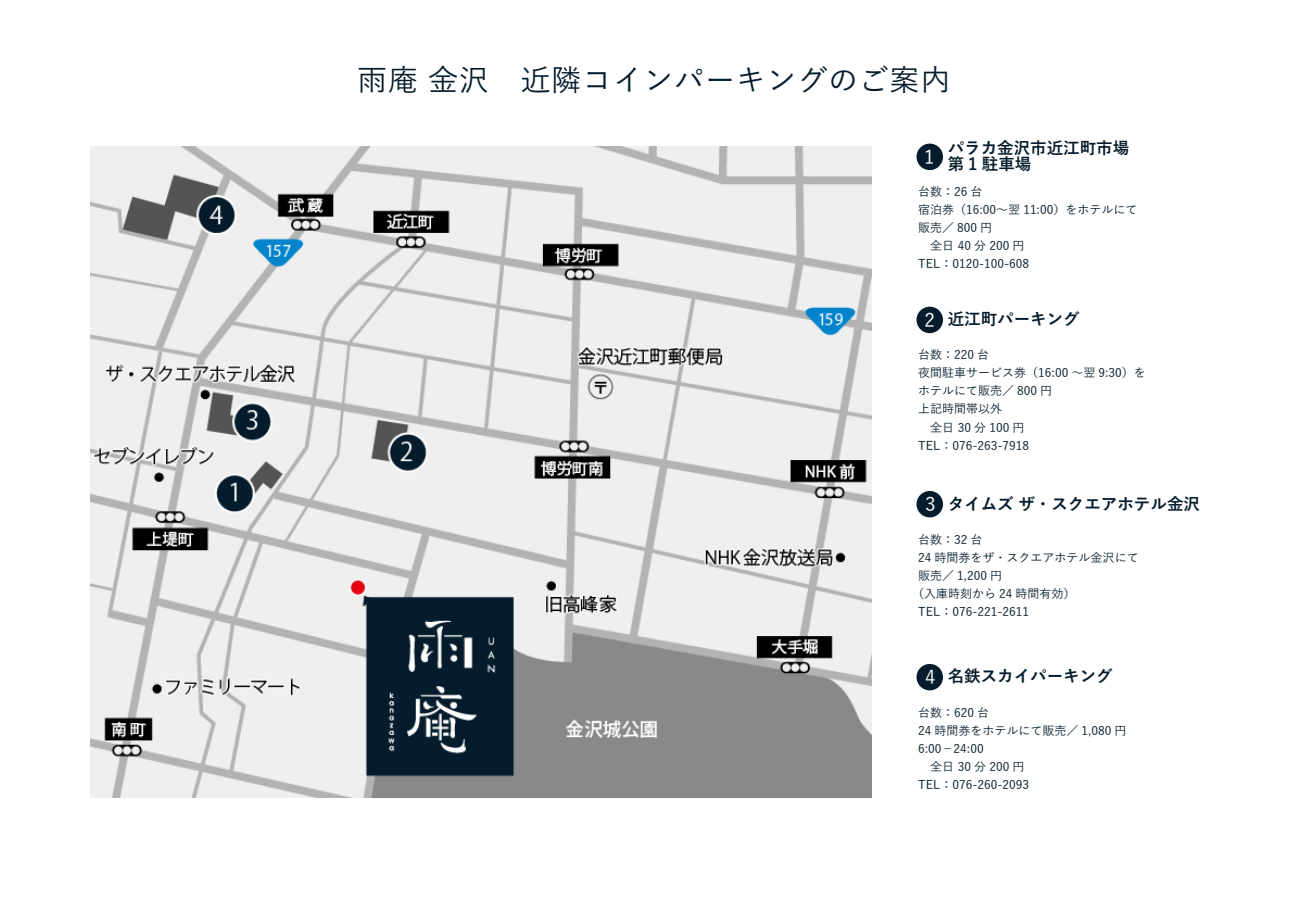
<style>
.page{position:relative;width:1289px;height:919px;background:#fff}
.page>*{position:absolute;margin:0;border:0;box-sizing:border-box;transform-origin:0 0}
.t1{font:500 30px "Yu Go";letter-spacing:.025em;color:#051c2c}
.t2{font:500 18.9px "Yu Go";color:#fff}
.t3{font:700 16.5px/16.5px "Yu Go";color:#051c2c}
.t4{font:500 12px/18px "Yu Go";color:#051c2c}
</style>
<div class="page">
<img style="left:91px;top:146px;width:780px;height:651px">
<div style="left:915px;top:142px;width:29px;height:29px;background:#051c2c;border-radius:50%"></div>
<div style="left:914px;top:141px;width:31px;height:32px;border:3px solid #fff;border-radius:50%"></div>
<div style="left:915px;top:489px;width:29px;height:29px;background:#051c2c;border-radius:50%"></div>
<div style="left:914px;top:488px;width:31px;height:32px;border:3px solid #fff;border-radius:50%"></div>
<div style="left:915px;top:662px;width:29px;height:29px;background:#051c2c;border-radius:50%"></div>
<div style="left:914px;top:661px;width:31px;height:32px;border:3px solid #fff;border-radius:50%"></div>
<div style="left:915px;top:305px;width:29px;height:29px;background:#051c2c;border-radius:50%"></div>
<div style="left:914px;top:304px;width:31px;height:31px;border:3px solid #fff;border-radius:50%"></div>
<h1 class="t1" style="left:357px;top:52px;width:594px">雨庵 金沢　近隣コインパーキングのご案内</h1>
<h3 class="t3" style="left:947px;top:140px;width:183px">パラカ金沢市近江町市場第 1 駐車場</h3>
<h2 class="t2" style="left:924px;top:140px;width:12px">1</h2>
<p class="t4" style="left:918px;top:181px;width:221px">台数：26 台<br>宿泊券（16:00～翌 11:00）をホテルにて販売／ 800 円<br>　全日 40 分 200 円<br>TEL：0120-100-608</p>
<h3 class="t3" style="left:947px;top:311px;width:133px">近江町パーキング</h3>
<h2 class="t2" style="left:924px;top:302px;width:12px">2</h2>
<p class="t4" style="left:918px;top:344px;width:229px">台数：220 台<br>夜間駐車サービス券（16:00 ～翌 9:30）をホテルにて販売／ 800 円<br>上記時間帯以外<br>　全日 30 分 100 円<br>TEL：076-263-7918</p>
<h3 class="t3" style="left:947px;top:496px;width:254px">タイムズ ザ・スクエアホテル金沢</h3>
<h2 class="t2" style="left:925px;top:487px;width:12px">3</h2>
<p class="t4" style="left:918px;top:528px;width:66px">台数：32 台</p>
<p class="t4" style="left:918px;top:546px;width:222px">24 時間券をザ・スクエアホテル金沢にて</p>
<p class="t4" style="left:918px;top:564px;width:85px">販売／ 1,200 円</p>
<p class="t4" style="left:912px;top:582px;width:165px">（入庫時刻から 24 時間有効）</p>
<p class="t4" style="left:918px;top:600px;width:112px">TEL：076-221-2611</p>
<h3 class="t3" style="left:947px;top:668px;width:166px">名鉄スカイパーキング</h3>
<h2 class="t2" style="left:925px;top:660px;width:12px">4</h2>
<p class="t4" style="left:918px;top:701px;width:210px">台数：620 台<br>24 時間券をホテルにて販売／ 1,080 円<br>6:00－24:00<br>　全日 30 分 200 円<br>TEL：076-260-2093</p>
</div>
